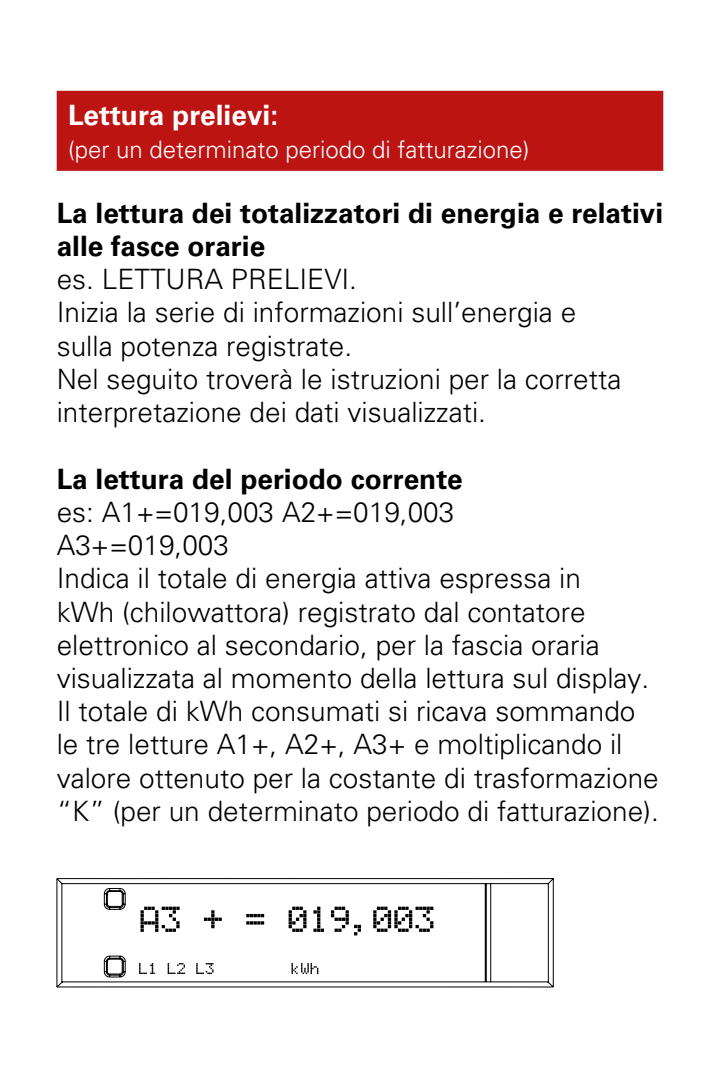
<style>
.page{position:relative;width:720px;height:1078px;background:#fff}
.page>*{position:absolute;margin:0;border:0;box-sizing:border-box;transform-origin:0 0}
.t1{font:300 28px/33.2px "Univers LT Pro 45";color:#000}
.t2{font:700 28px/33.2px "Univers LT Pro 65";color:#000}
.t3{font:700 28px "Univers LT Pro 65";color:#fff}
.t4{font:300 24px "Univers LT Pro 45";color:#fff}
</style>
<div class="page">
<div style="left:57px;top:91px;width:606px;height:80px;background:#bc1413"></div>
<svg style="left:56px;top:878px;width:498px;height:109px"></svg>
<svg style="left:141px;top:906px;width:39px;height:25px"></svg>
<svg style="left:204px;top:910px;width:18px;height:18px"></svg>
<svg style="left:246px;top:913px;width:18px;height:11px"></svg>
<svg style="left:289px;top:906px;width:18px;height:25px"></svg>
<svg style="left:313px;top:906px;width:11px;height:25px"></svg>
<svg style="left:373px;top:906px;width:60px;height:25px"></svg>
<svg style="left:139px;top:962px;width:16px;height:11px"></svg>
<svg style="left:168px;top:962px;width:17px;height:11px"></svg>
<svg style="left:196px;top:962px;width:18px;height:11px"></svg>
<svg style="left:292px;top:962px;width:26px;height:11px"></svg>
<svg style="left:331px;top:906px;width:30px;height:29px"></svg>
<p class="t3" style="left:68px;top:99px;width:212px">Lettura prelievi:</p>
<p class="t4" style="left:68px;top:134px;width:463px">(per un determinato periodo di fatturazione)</p>
<p class="t2" style="left:57px;top:196px;width:608px">La lettura dei totalizzatori di energia e relativi alle fasce orarie</p>
<p class="t1" style="left:57px;top:262px;width:566px">es. LETTURA PRELIEVI.<br>Inizia la serie di informazioni sull’energia e sulla potenza registrate.<br>Nel seguito troverà le istruzioni per la corretta interpretazione dei dati visualizzati.</p>
<p class="t2" style="left:57px;top:462px;width:408px">La lettura del periodo corrente</p>
<p class="t1" style="left:57px;top:495px;width:604px">es: A1+=019,003 A2+=019,003<br>A3+=019,003<br>Indica il totale di energia attiva espressa in<br>kWh (chilowattora) registrato dal contatore elettronico al secondario, per la fascia oraria visualizzata al momento della lettura sul display.<br>Il totale di kWh consumati si ricava sommando le tre letture A1+, A2+, A3+ e moltiplicando il valore ottenuto per la costante di trasformazione “K” (per un determinato periodo di fatturazione).</p>
</div>
